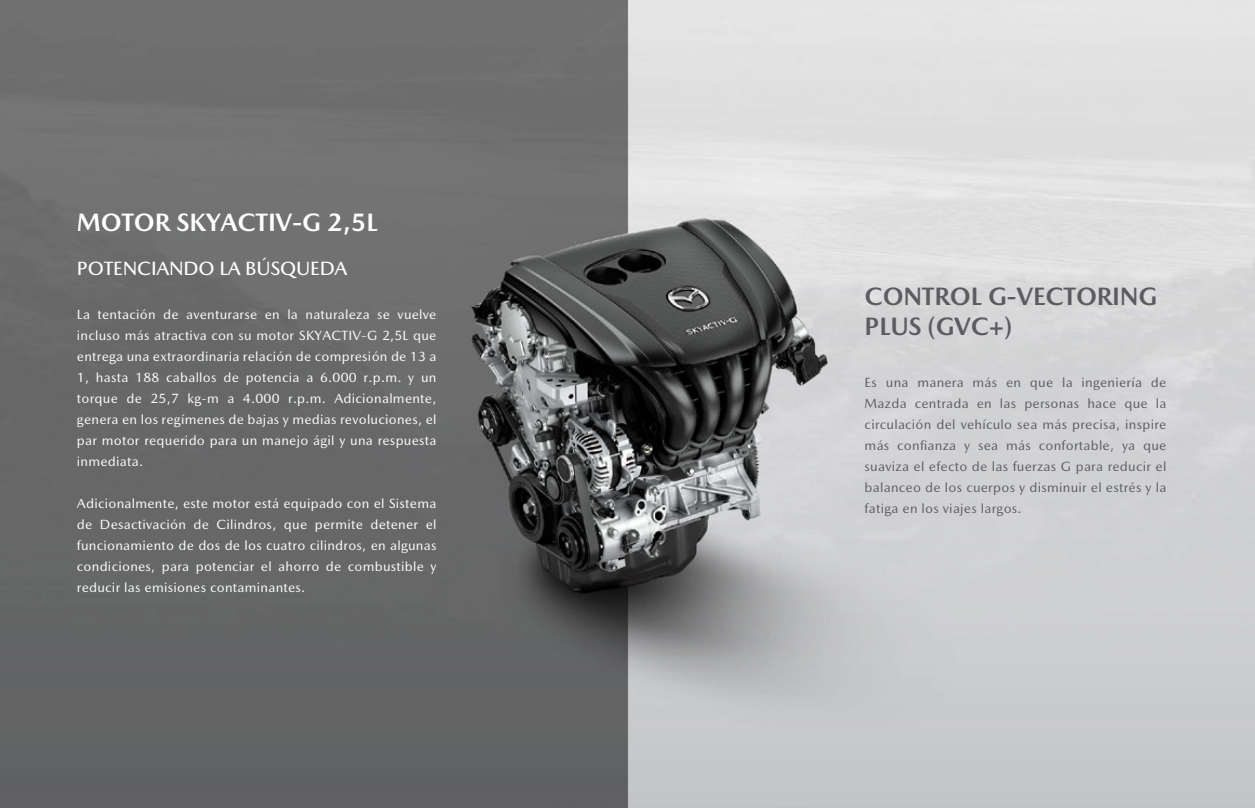
<style>
.page{position:relative;width:1255px;height:808px;background:#fff}
.page>*{position:absolute;margin:0;border:0;box-sizing:border-box;transform-origin:0 0}
.t1{font:700 25.5px/30.6px "Mazda Type";letter-spacing:-.01em;color:#5c5b62}
.t2{font:700 25.5px "Mazda Type";letter-spacing:-.01em;color:#fff}
.t3{font:500 19.5px "Mazda Type";letter-spacing:-.01em;color:#fff}
.t4{font:13.5px/21px "Mazda Type";letter-spacing:.02em;color:#fff;text-align:justify}
.t5{font:13.5px/21px "Mazda Type";letter-spacing:.02em;color:#5c5b62;text-align:justify}
</style>
<div class="page">
<img style="left:0;top:0;width:1254px;height:808px">
<h1 class="t2" style="left:77px;top:207px;width:302px">MOTOR SKYACTIV-G 2,5L</h1>
<h2 class="t3" style="left:77px;top:257px;width:272px">POTENCIANDO LA BÚSQUEDA</h2>
<p class="t4" style="left:77px;top:304px;width:361px">La tentación de aventurarse en la naturaleza se vuelve incluso más atractiva con su motor SKYACTIV-G 2,5L que entrega una extraordinaria relación de compresión de 13 a 1, hasta 188 caballos de potencia a 6.000 r.p.m. y un torque de 25,7 kg-m a 4.000 r.p.m. Adicionalmente, genera en los regímenes de bajas y medias revoluciones, el par motor requerido para un manejo ágil y una respuesta inmediata.</p>
<p class="t4" style="left:77px;top:493px;width:361px">Adicionalmente, este motor está equipado con el Sistema de Desactivación de Cilindros, que permite detener el funcionamiento de dos de los cuatro cilindros, en algunas condiciones, para potenciar el ahorro de combustible y reducir las emisiones contaminantes.</p>
<h1 class="t1" style="left:864px;top:280px;width:294px">CONTROL G-VECTORING<br>PLUS (GVC+)</h1>
<p class="t5" style="left:864px;top:372px;width:303px">Es una manera más en que la ingeniería de Mazda centrada en las personas hace que la circulación del vehículo sea más precisa, inspire más confianza y sea más confortable, ya que suaviza el efecto de las fuerzas G para reducir el balanceo de los cuerpos y disminuir el estrés y la fatiga en los viajes largos.</p>
</div>
